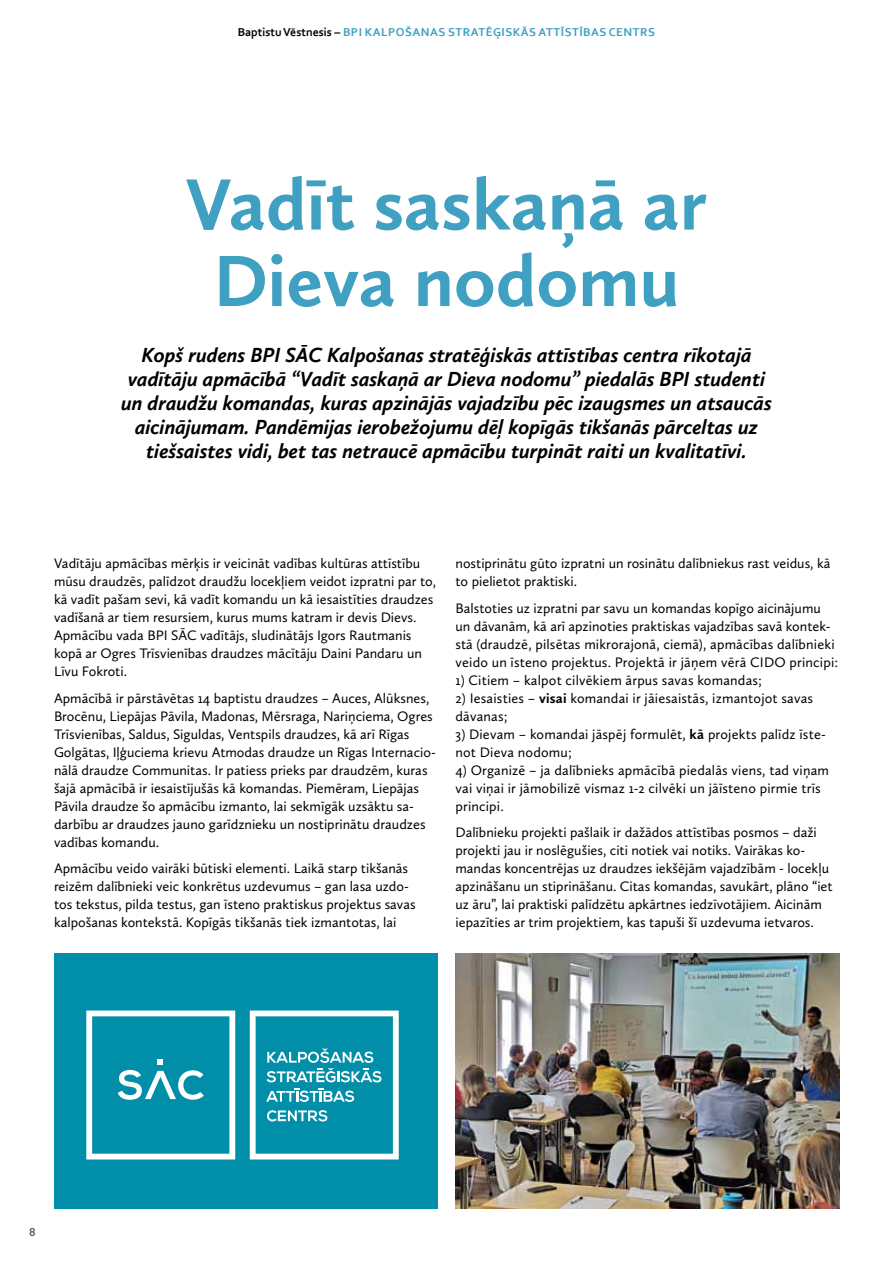
<style>
.page{position:relative;width:893px;height:1263px;background:#fff}
.page>*{position:absolute;margin:0;border:0;box-sizing:border-box;transform-origin:0 0}
.t1{font:700 75px/76.5px "Calluna Sans";color:#3fa0c1;text-align:center}
.t2{font:italic 700 21px/24px "Calluna Sans";color:#000;text-align:center}
.t3{font:14.25px/18px "Calluna Sans";color:#000}
.t4{font:700 12px "Corbel";letter-spacing:.04em;color:#3fa0c1}
.t5{font:700 12px "Corbel";color:#58595b}
.s1{color:#000}
.s2{font-weight:700}
</style>
<div class="page">
<img style="left:455px;top:953px;width:384px;height:256px">
<div style="left:54px;top:953px;width:383px;height:256px;background:#008ea8"></div>
<svg style="left:86px;top:1010px;width:149px;height:149px"></svg>
<svg style="left:250px;top:1010px;width:149px;height:149px"></svg>
<p class="t4" style="left:238px;top:25px;width:419px"><span class="s1">Baptistu Vēstnesis –</span> BPI KALPOŠANAS STRATĒĢiSKĀS ATTĪSTĪBAS CENTRS</p>
<h1 class="t1" style="left:186px;top:165px;width:523px">Vadīt saskaņā ar<br>Dieva nodomu</h1>
<p class="t2" style="left:121px;top:343px;width:652px">Kopš rudens BPI SĀC Kalpošanas stratēģiskās attīstības centra rīkotajā vadītāju apmācībā “Vadīt saskaņā ar Dieva nodomu” piedalās BPI studenti un draudžu komandas, kuras apzinājās vajadzību pēc izaugsmes un atsaucās aicinājumam. Pandēmijas ierobežojumu dēļ kopīgās tikšanās pārceltas uz tiešsaistes vidi, bet tas netraucē apmācību turpināt raiti un kvalitatīvi.</p>
<p class="t3" style="left:54px;top:554px;width:384px">Vadītāju apmācības mērķis ir veicināt vadības kultūras attīstību mūsu draudzēs, palīdzot draudžu locekļiem veidot izpratni par to, kā vadīt pašam sevi, kā vadīt komandu un kā iesaistīties draudzes vadīšanā ar tiem resursiem, kurus mums katram ir devis Dievs.<br>Apmācību vada BPI SĀC vadītājs, sludinātājs Igors Rautmanis kopā ar Ogres Trīsvienības draudzes mācītāju Daini Pandaru un Līvu Fokroti.</p>
<p class="t3" style="left:54px;top:689px;width:383px">Apmācībā ir pārstāvētas 14 baptistu draudzes – Auces, Alūksnes, Brocēnu, Liepājas Pāvila, Madonas, Mērsraga, Nariņciema, Ogres Trīsvienības, Saldus, Siguldas, Ventspils draudzes, kā arī Rīgas Golgātas, Iļģuciema krievu Atmodas draudze un Rīgas Internacio&shy;nālā draudze Communitas. Ir patiess prieks par draudzēm, kuras šajā apmācībā ir iesaistījušās kā komandas. Piemēram, Liepājas Pāvila draudze šo apmācību izmanto, lai sekmīgāk uzsāktu sa&shy;darbību ar draudzes jauno garīdznieku un nostiprinātu draudzes vadības komandu.</p>
<p class="t3" style="left:54px;top:859px;width:363px">Apmācību veido vairāki būtiski elementi. Laikā starp tikšanās reizēm dalībnieki veic konkrētus uzdevumus – gan lasa uzdo&shy;tos tekstus, pilda testus, gan īsteno praktiskus projektus savas kalpošanas kontekstā. Kopīgās tikšanās tiek izmantotas, lai</p>
<p class="t3" style="left:455px;top:554px;width:376px">nostiprinātu gūto izpratni un rosinātu dalībniekus rast veidus, kā to pielietot praktiski.</p>
<p class="t3" style="left:455px;top:599px;width:384px">Balstoties uz izpratni par savu un komandas kopīgo aicinājumu un dāvanām, kā arī apzinoties praktiskas vajadzības savā kontek&shy;stā (draudzē, pilsētas mikrorajonā, ciemā), apmācības dalībnieki veido un īsteno projektus. Projektā ir jāņem vērā CIDO principi:</p>
<p class="t3" style="left:455px;top:671px;width:308px">1) Citiem – kalpot cilvēkiem ārpus savas komandas;</p>
<p class="t3" style="left:455px;top:689px;width:359px">2) Iesaisties – <span class="s2">visai</span> komandai ir jāiesaistās, izmantojot savas dāvanas;</p>
<p class="t3" style="left:455px;top:725px;width:372px">3) Dievam – komandai jāspēj formulēt, <span class="s2">kā</span> projekts palīdz īste&shy;not Dieva nodomu;</p>
<p class="t3" style="left:455px;top:761px;width:375px">4) Organizē – ja dalībnieks apmācībā piedalās viens, tad viņam vai viņai ir jāmobilizē vismaz 1-2 cilvēki un jāīsteno pirmie trīs principi.</p>
<p class="t3" style="left:455px;top:823px;width:379px">Dalībnieku projekti pašlaik ir dažādos attīstības posmos – daži projekti jau ir noslēgušies, citi notiek vai notiks. Vairākas ko&shy;mandas koncentrējas uz draudzes iekšējām vajadzībām - locekļu apzināšanu un stiprināšanu. Citas komandas, savukārt, plāno “iet uz āru”, lai praktiski palīdzētu apkārtnes iedzīvotājiem. Aicinām iepazīties ar trim projektiem, kas tapuši šī uzdevuma ietvaros.</p>
<p class="t5" style="left:29px;top:1225px;width:8px">8</p>
</div>
